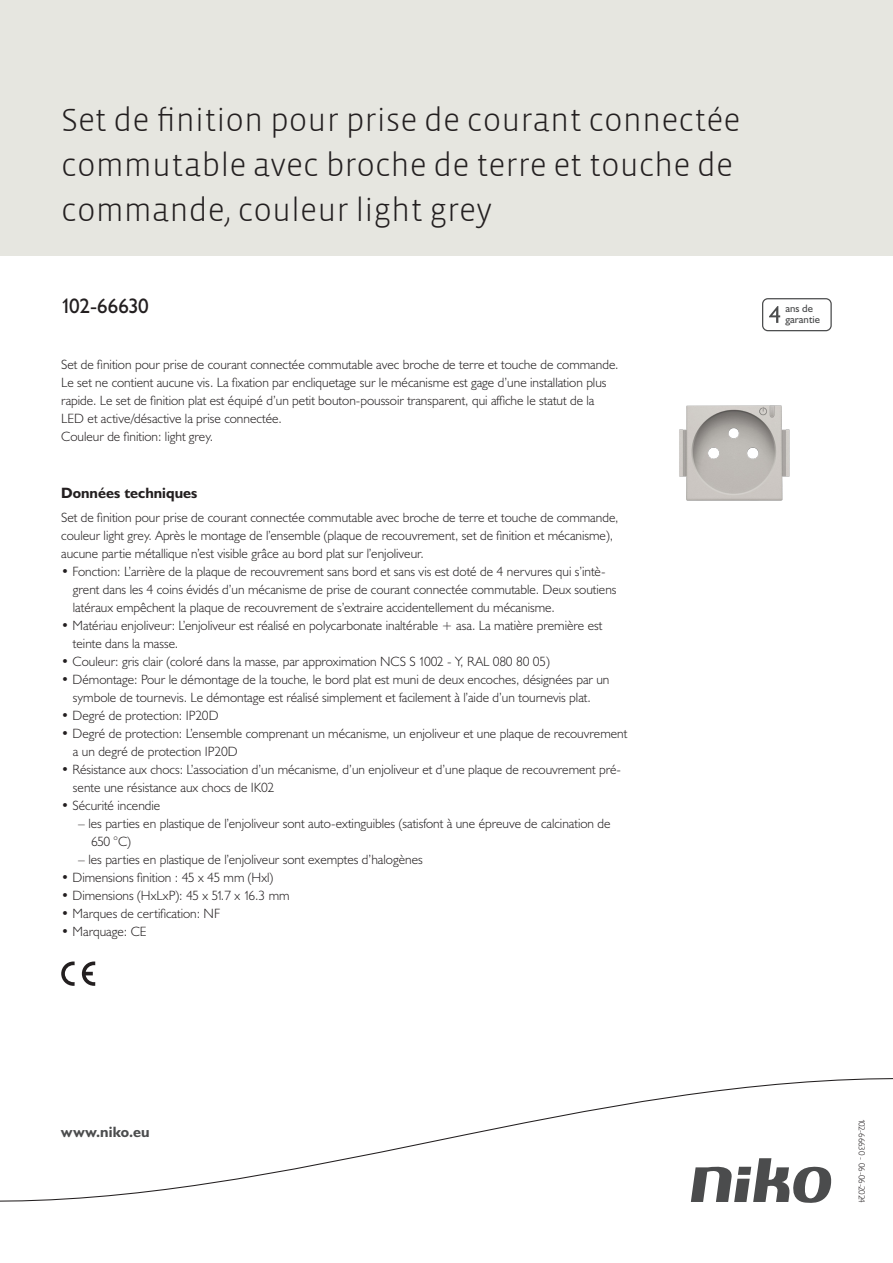
<style>
.page{position:relative;width:893px;height:1263px;background:#fff}
.page>*{position:absolute;margin:0;border:0;box-sizing:border-box;transform-origin:0 0}
.Title_datasheets{font:300 33px/45px "Vista Sans";color:#231f20}
.Article_number{font:21px "Humanist 521 BT";letter-spacing:-.025em;color:#231f20}
.Titles_parts{font:700 15px "Humanist 521 BT";color:#231f20}
.titel_afbeelding{font:700 15px "Humanist 521 BT";letter-spacing:.005em;color:#4b4c4d}
.USP_Bullets{font:300 13.5px/18px "Humanist 521 BT";color:#231f20}
.Platte_tekst_CAB{font:300 13.5px/18px "Humanist 521 BT";color:#231f20}
.USP_Bullets_level_2{font:300 13.5px/18px "Humanist 521 BT";color:#231f20}
.t1{font:10.8px/10.8px "Humanist 521 BT";color:#4b4c4d}
.Revision{font:300 9px "Humanist 521 BT";letter-spacing:-.04em;color:#231f20}
</style>
<div class="page">
<div style="left:0;top:0;width:893px;height:255px;background:#e6e6e0"></div>
<svg style="left:82px;top:961px;width:13px;height:25px"></svg>
<svg style="left:61px;top:961px;width:14px;height:25px"></svg>
<svg style="left:762px;top:298px;width:70px;height:33px"></svg>
<svg style="left:0;top:1078px;width:893px;height:125px"></svg>
<img style="left:679px;top:405px;width:111px;height:96px">
<p class="Title_datasheets" style="left:61px;top:98px;width:681px">Set de finition pour prise de courant connectée commutable avec broche de terre et touche de commande, couleur light grey</p>
<p class="Article_number" style="left:61px;top:293px;width:89px">102-66630</p>
<p class="t1" style="left:785px;top:303px;width:36px">ans de garantie</p>
<p class="Platte_tekst_CAB" style="left:61px;top:355px;width:559px">Set de finition pour prise de courant connectée commutable avec broche de terre et touche de commande.<br>Le set ne contient aucune vis. La fixation par encliquetage sur le mécanisme est gage d’une installation plus rapide. Le set de finition plat est équipé d’un petit bouton-poussoir transparent, qui affiche le statut de la LED et active/désactive la prise connectée.<br>Couleur de finition: light grey.</p>
<p class="Titles_parts" style="left:61px;top:483px;width:138px">Données techniques</p>
<p class="Platte_tekst_CAB" style="left:61px;top:508px;width:559px">Set de finition pour prise de courant connectée commutable avec broche de terre et touche de commande, couleur light grey. Après le montage de l’ensemble (plaque de recouvrement, set de finition et mécanisme), aucune partie métallique n’est visible grâce au bord plat sur l’enjoliveur.</p>
<p class="USP_Bullets" style="left:73px;top:562px;width:545px;text-indent:-12px">• Fonction: L’arrière de la plaque de recouvrement sans bord et sans vis est doté de 4 nervures qui s’intè&shy;grent dans les 4 coins évidés d’un mécanisme de prise de courant connectée commutable. Deux soutiens latéraux empêchent la plaque de recouvrement de s’extraire accidentellement du mécanisme.</p>
<p class="USP_Bullets" style="left:73px;top:616px;width:531px;text-indent:-12px">• Matériau enjoliveur: L’enjoliveur est réalisé en polycarbonate inaltérable + asa. La matière première est teinte dans la masse.</p>
<p class="USP_Bullets" style="left:61px;top:652px;width:490px">• Couleur: gris clair (coloré dans la masse, par approximation NCS S 1002 - Y, RAL 080 80 05)</p>
<p class="USP_Bullets" style="left:61px;top:670px;width:550px;text-align:center">• Démontage: Pour le démontage de la touche, le bord plat est muni de deux encoches, désignées par un symbole de tournevis. Le démontage est réalisé simplement et facilement à l’aide d’un tournevis plat.</p>
<p class="USP_Bullets" style="left:61px;top:706px;width:159px">• Degré de protection: IP20D</p>
<p class="USP_Bullets" style="left:73px;top:724px;width:556px;text-indent:-12px">• Degré de protection: L’ensemble comprenant un mécanisme, un enjoliveur et une plaque de recouvrement a un degré de protection IP20D</p>
<p class="USP_Bullets" style="left:73px;top:760px;width:550px;text-indent:-12px">• Résistance aux chocs: L’association d’un mécanisme, d’un enjoliveur et d’une plaque de recouvrement pré&shy;sente une résistance aux chocs de IK02</p>
<p class="USP_Bullets" style="left:61px;top:796px;width:101px">• Sécurité incendie</p>
<p class="USP_Bullets_level_2" style="left:91px;top:814px;width:521px;text-indent:-13px">– les parties en plastique de l’enjoliveur sont auto-extinguibles (satisfont à une épreuve de calcination de<br>650 °C)</p>
<p class="USP_Bullets_level_2" style="left:78px;top:850px;width:346px">– les parties en plastique de l’enjoliveur sont exemptes d’halogènes</p>
<p class="USP_Bullets" style="left:61px;top:868px;width:214px">• Dimensions finition : 45 x 45 mm (Hxl)</p>
<p class="USP_Bullets" style="left:61px;top:886px;width:230px">• Dimensions (HxLxP): 45 x 51.7 x 16.3 mm</p>
<p class="USP_Bullets" style="left:61px;top:904px;width:160px">• Marques de certification: NF</p>
<p class="USP_Bullets" style="left:61px;top:922px;width:87px">• Marquage: CE</p>
<p class="titel_afbeelding" style="left:61px;top:1122px;width:90px">www.niko.eu</p>
<p class="Revision" style="left:868px;top:1119px;width:86px;rotate:90deg">102-66630 - 06-06-2024</p>
</div>
